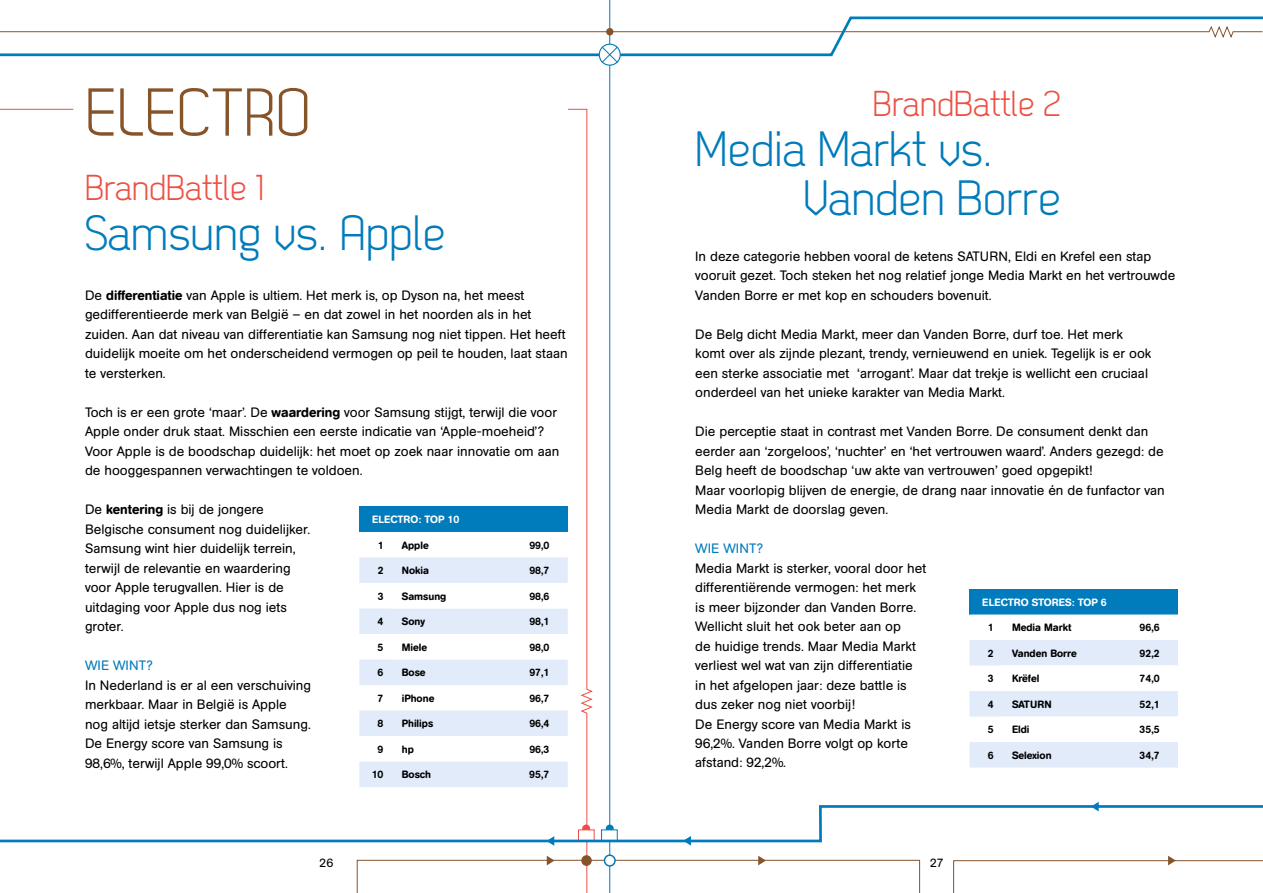
<style>
.page{position:relative;width:1263px;height:893px;background:#fff}
.page>*{position:absolute;margin:0;border:0;box-sizing:border-box;transform-origin:0 0}
.t1{font:67.5px "Dekar";color:#875329}
.t2{font:49.5px/49.5px "Dekar";color:#007bbb}
.t3{font:36px "Dekar";color:#ed4f42}
.t4{font:13.5px/19.5px "AG Book Rounded";color:#000}
.t5{font:13.5px "AG Book Rounded";letter-spacing:.01em;color:#007bbb}
.t6{font:12px "AG Book Rounded";color:#000}
.t7{font:500 10.5px "AG Book Rounded";color:#000}
.t8{font:500 10.5px "AG Book Rounded";letter-spacing:.02em;color:#fff}
.s1{font-weight:500}
</style>
<div class="page">
<svg style="left:546px;top:109px;width:47px;height:747px"></svg>
<svg style="left:356px;top:856px;width:907px;height:37px"></svg>
<div style="left:581px;top:855px;width:11px;height:11px;background:#875329;border-radius:50%"></div>
<hr style="left:609px;top:0;width:1px;height:893px;background:#007bbb">
<hr style="left:0;top:109px;width:73px;height:1px;background:#ed4f42">
<svg style="left:546px;top:844px;width:8px;height:2px"></svg>
<svg style="left:0;top:804px;width:1263px;height:40px"></svg>
<svg style="left:0;top:15px;width:1263px;height:42px"></svg>
<div style="left:604px;top:855px;width:11px;height:11px;background:#fff;border-radius:50%"></div>
<div style="left:604px;top:854px;width:12px;height:13px;border:2px solid #007bbb;border-radius:50%"></div>
<div style="left:599px;top:44px;width:21px;height:21px;background:#2a90c6;border-radius:50%"></div>
<div style="left:599px;top:44px;width:22px;height:22px;border:1px solid #007bbb;border-radius:50%"></div>
<svg style="left:601px;top:46px;width:18px;height:18px"></svg>
<svg style="left:0;top:25px;width:1263px;height:14px"></svg>
<div style="left:606px;top:28px;width:7px;height:7px;background:#875329;border-radius:50%"></div>
<svg style="left:1091px;top:802px;width:8px;height:9px"></svg>
<div style="left:85px;top:85px;width:483px;height:68px;background:#fff"></div>
<div style="left:359px;top:506px;width:209px;height:26px;background:#007bbb"></div>
<svg style="left:546px;top:532px;width:22px;height:25px"></svg>
<svg style="left:359px;top:557px;width:209px;height:230px;fill:#e2ebfa"></svg>
<svg style="left:389px;top:583px;width:179px;height:76px"></svg>
<div style="left:969px;top:589px;width:209px;height:25px;background:#007bbb"></div>
<svg style="left:969px;top:614px;width:209px;height:154px"></svg>
<h1 class="t1" style="left:85px;top:79px;width:220px">Electro</h1>
<h3 class="t3" style="left:85px;top:170px;width:181px">BrandBattle 1</h3>
<h2 class="t2" style="left:85px;top:210px;width:362px">Samsung vs. Apple</h2>
<p class="t4" style="left:85px;top:285px;width:484px">De <span class="s1">differentiatie</span> van Apple is ultiem. Het merk is, op Dyson na, het meest gedifferentieerde merk van België – en dat zowel in het noorden als in het zuiden. Aan dat niveau van differentiatie kan Samsung nog niet tippen. Het heeft duidelijk moeite om het onderscheidend vermogen op peil te houden, laat staan te versterken.</p>
<p class="t4" style="left:85px;top:402px;width:476px">Toch is er een grote ‘maar’. De <span class="s1">waardering</span> voor Samsung stijgt, terwijl die voor Apple onder druk staat. Misschien een eerste indicatie van ‘Apple-moeheid’?<br>Voor Apple is de boodschap duidelijk: het moet op zoek naar innovatie om aan de hooggespannen verwachtingen te voldoen.</p>
<p class="t4" style="left:85px;top:500px;width:227px">De <span class="s1">kentering</span> is bij de jongere<br>Belgische consument nog duidelijker.<br>Samsung wint hier duidelijk terrein, terwijl de relevantie en waardering voor Apple terugvallen. Hier is de uitdaging voor Apple dus nog iets groter.</p>
<p class="t5" style="left:85px;top:658px;width:69px">WIE WINT?</p>
<p class="t4" style="left:85px;top:675px;width:228px">In Nederland is er al een verschuiving merkbaar. Maar in België is Apple nog altijd ietsje sterker dan Samsung.<br>De Energy score van Samsung is 98,6%, terwijl Apple 99,0% scoort.</p>
<p class="t8" style="left:372px;top:513px;width:20px">Elect</p>
<p class="t8" style="left:404px;top:513px;width:29px">ro: top</p>
<p class="t8" style="left:448px;top:513px;width:13px">10</p>
<p class="t7" style="left:378px;top:539px;width:7px">1</p>
<p class="t7" style="left:402px;top:539px;width:28px">Apple</p>
<p class="t7" style="left:529px;top:539px;width:22px">99,0</p>
<p class="t7" style="left:378px;top:564px;width:7px">2</p>
<p class="t7" style="left:402px;top:564px;width:29px">Nokia</p>
<p class="t7" style="left:529px;top:564px;width:22px">98,7</p>
<p class="t7" style="left:378px;top:590px;width:7px">3</p>
<p class="t7" style="left:402px;top:590px;width:46px">Samsung</p>
<p class="t7" style="left:529px;top:590px;width:22px">98,6</p>
<p class="t7" style="left:378px;top:615px;width:7px">4</p>
<p class="t7" style="left:402px;top:615px;width:25px">Sony</p>
<p class="t7" style="left:529px;top:615px;width:22px">98,1</p>
<p class="t7" style="left:378px;top:641px;width:7px">5</p>
<p class="t7" style="left:402px;top:641px;width:27px">Miele</p>
<p class="t7" style="left:529px;top:641px;width:22px">98,0</p>
<p class="t7" style="left:378px;top:666px;width:7px">6</p>
<p class="t7" style="left:402px;top:666px;width:25px">Bose</p>
<p class="t7" style="left:529px;top:666px;width:22px">97,1</p>
<p class="t7" style="left:378px;top:692px;width:7px">7</p>
<p class="t7" style="left:402px;top:692px;width:34px">iPhone</p>
<p class="t7" style="left:529px;top:692px;width:22px">96,7</p>
<p class="t7" style="left:378px;top:717px;width:7px">8</p>
<p class="t7" style="left:402px;top:717px;width:33px">Philips</p>
<p class="t7" style="left:529px;top:717px;width:22px">96,4</p>
<p class="t7" style="left:378px;top:743px;width:7px">9</p>
<p class="t7" style="left:402px;top:743px;width:14px">hp</p>
<p class="t7" style="left:529px;top:743px;width:22px">96,3</p>
<p class="t7" style="left:372px;top:768px;width:13px">10</p>
<p class="t7" style="left:402px;top:768px;width:31px">Bosch</p>
<p class="t7" style="left:529px;top:768px;width:22px">95,7</p>
<h3 class="t3" style="left:873px;top:86px;width:190px">BrandBattle 2</h3>
<h2 class="t2" style="left:803px;top:125px;width:259px;text-indent:-108px">Media Markt vs.<br>Vanden Borre</h2>
<p class="t4" style="left:695px;top:246px;width:482px">In deze categorie hebben vooral de ketens SATURN, Eldi en Krefel een stap vooruit gezet. Toch steken het nog relatief jonge Media Markt en het vertrouwde<br>Vanden Borre er met kop en schouders bovenuit.</p>
<p class="t4" style="left:695px;top:324px;width:458px">De Belg dicht Media Markt, meer dan Vanden Borre, durf toe. Het merk komt over als zijnde plezant, trendy, vernieuwend en uniek. Tegelijk is er ook een sterke associatie met ‘arrogant’. Maar dat trekje is wellicht een cruciaal onderdeel van het unieke karakter van Media Markt.</p>
<p class="t4" style="left:695px;top:422px;width:471px">Die perceptie staat in contrast met Vanden Borre. De consument denkt dan eerder aan ‘zorgeloos’, ‘nuchter’ en ‘het vertrouwen waard’. Anders gezegd: de Belg heeft de boodschap ‘uw akte van vertrouwen’ goed opgepikt!<br>Maar voorlopig blijven de energie, de drang naar innovatie én de funfactor van Media Markt de doorslag geven.</p>
<p class="t5" style="left:695px;top:541px;width:69px">WIE WINT?</p>
<p class="t4" style="left:695px;top:558px;width:233px">Media Markt is sterker, vooral door het differentiërende vermogen: het merk is meer bijzonder dan Vanden Borre.<br>Wellicht sluit het ook beter aan op<br>de huidige trends. Maar Media Markt verliest wel wat van zijn differentiatie in het afgelopen jaar: deze battle is dus zeker nog niet voorbij!<br>De Energy score van Media Markt is 96,2%. Vanden Borre volgt op korte afstand: 92,2%.</p>
<p class="t8" style="left:982px;top:596px;width:126px">ELECTRO STORES: TOP 6</p>
<p class="t7" style="left:988px;top:621px;width:7px">1</p>
<p class="t7" style="left:1012px;top:621px;width:61px">Media Markt</p>
<p class="t7" style="left:1140px;top:621px;width:22px">96,6</p>
<p class="t7" style="left:988px;top:647px;width:7px">2</p>
<p class="t7" style="left:1012px;top:647px;width:66px">Vanden Borre</p>
<p class="t7" style="left:1140px;top:647px;width:22px">92,2</p>
<p class="t7" style="left:988px;top:672px;width:7px">3</p>
<p class="t7" style="left:1012px;top:672px;width:29px">Krëfel</p>
<p class="t7" style="left:1139px;top:672px;width:22px">74,0</p>
<p class="t7" style="left:988px;top:698px;width:7px">4</p>
<p class="t7" style="left:1012px;top:698px;width:26px">SATURN</p>
<p class="t7" style="left:1139px;top:698px;width:22px">52,1</p>
<p class="t7" style="left:988px;top:723px;width:7px">5</p>
<p class="t7" style="left:1012px;top:723px;width:19px">Eldi</p>
<p class="t7" style="left:1139px;top:723px;width:22px">35,5</p>
<p class="t7" style="left:988px;top:749px;width:7px">6</p>
<p class="t7" style="left:1012px;top:749px;width:41px">Selexion</p>
<p class="t7" style="left:1139px;top:749px;width:22px">34,7</p>
<p class="t6" style="left:320px;top:856px;width:15px">26</p>
<p class="t6" style="left:930px;top:856px;width:15px">27</p>
</div>
